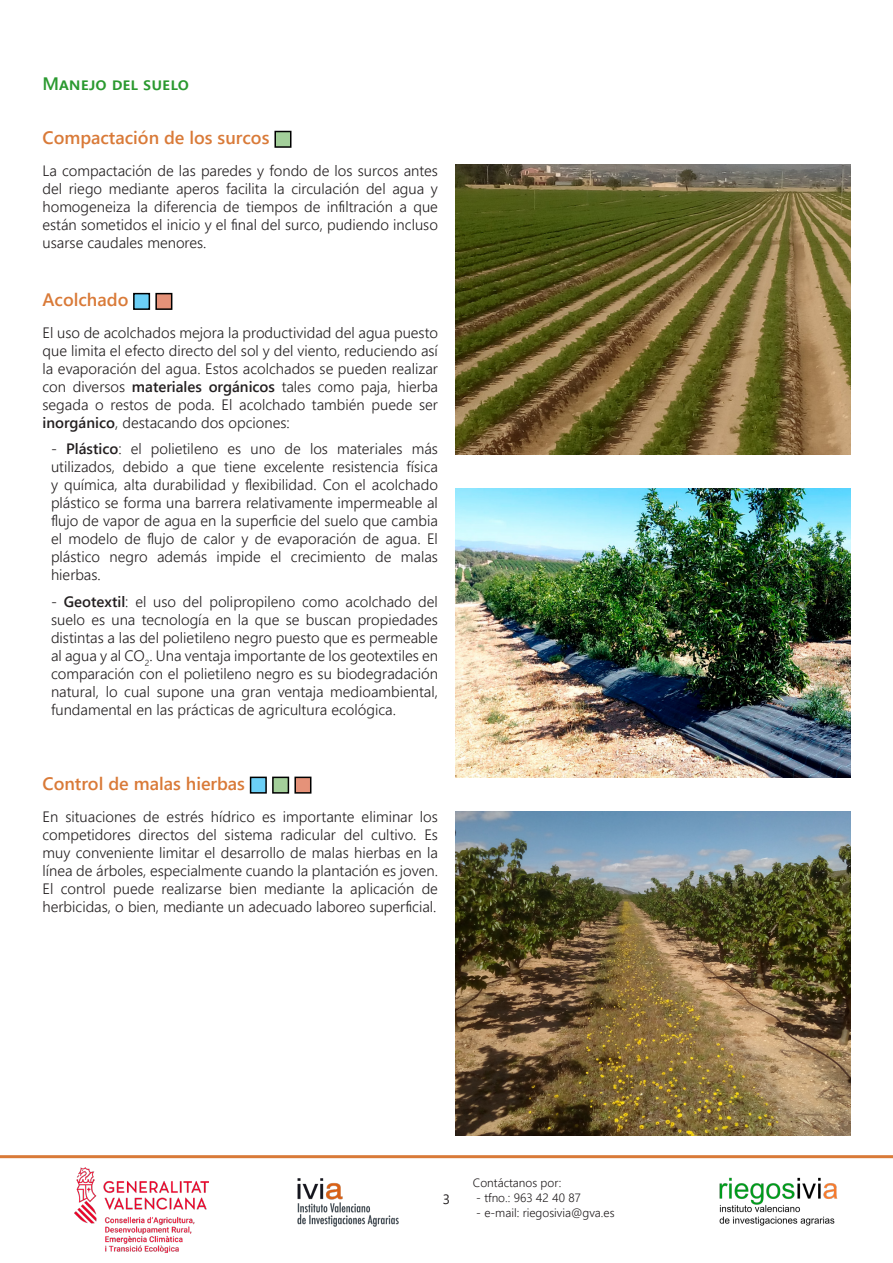
<style>
.page{position:relative;width:893px;height:1263px;background:#fff}
.page>*{position:absolute;margin:0;border:0;box-sizing:border-box;transform-origin:0 0}
.t1{font:600 18px "Segoe UI";color:#d97a38}
.t2{font:600 18px "Segoe UI";color:#2a992f}
.t3{font:300 15px/18px "Segoe UI";color:#231f20;text-align:justify}
.t4{font:13.5px "Segoe UI";color:#231f20}
.t5{font:300 12px "Segoe UI";color:#231f20}
.s1{font-weight:600}
</style>
<div class="page">
<img style="left:74px;top:1167px;width:134px;height:85px">
<img style="left:719px;top:1177px;width:119px;height:49px">
<hr style="left:0;top:1155px;width:893px;height:3px;background:#d97a38">
<img style="left:272px;top:1158px;width:134px;height:69px">
<div style="left:274px;top:131px;width:17px;height:17px;background:#a3cf9a;border:2px solid #000"></div>
<div style="left:133px;top:293px;width:17px;height:17px;background:#6bcff6;border:2px solid #000"></div>
<div style="left:155px;top:293px;width:17px;height:17px;background:#e59279;border:2px solid #000"></div>
<div style="left:250px;top:777px;width:17px;height:17px;background:#6bcff6;border:2px solid #000"></div>
<div style="left:272px;top:777px;width:17px;height:17px;background:#a3cf9a;border:2px solid #000"></div>
<div style="left:294px;top:777px;width:17px;height:17px;background:#e59279;border:2px solid #000"></div>
<img style="left:455px;top:165px;width:395px;height:289px">
<img style="left:455px;top:488px;width:395px;height:290px">
<img style="left:455px;top:812px;width:395px;height:323px">
<p class="t2" style="left:43px;top:66px;width:148px">Manejo del suelo</p>
<p class="t1" style="left:43px;top:120px;width:228px">Compactación de los surcos</p>
<p class="t3" style="left:43px;top:160px;width:397px">La compactación de las paredes y fondo de los surcos antes del riego mediante aperos facilita la circulación del agua y homogeneiza la diferencia de tiempos de infiltración a que están sometidos el inicio y el final del surco, pudiendo incluso usarse caudales menores.</p>
<p class="t1" style="left:43px;top:283px;width:87px">Acolchado</p>
<p class="t3" style="left:43px;top:322px;width:397px">El uso de acolchados mejora la productividad del agua puesto que limita el efecto directo del sol y del viento, reduciendo así la evaporación del agua. Estos acolchados se pueden realizar con diversos <span class="s1">materiales orgánicos</span> tales como paja, hierba segada o restos de poda. El acolchado también puede ser <span class="s1">inorgánico</span>, destacando dos opciones:</p>
<p class="t3" style="left:51px;top:439px;width:388px">- <span class="s1">Plástico</span>: el polietileno es uno de los materiales más utilizados, debido a que tiene excelente resistencia física y química, alta durabilidad y flexibilidad. Con el acolchado plástico se forma una barrera relativamente impermeable al flujo de vapor de agua en la superficie del suelo que cambia el modelo de flujo de calor y de evaporación de agua. El plástico negro además impide el crecimiento de malas hierbas.</p>
<p class="t3" style="left:51px;top:591px;width:388px">- <span class="s1">Geotextil</span>: el uso del polipropileno como acolchado del suelo es una tecnología en la que se buscan propiedades distintas a las del polietileno negro puesto que es permeable al agua y al CO<sub>2</sub>. Una ventaja importante de los geotextiles en comparación con el polietileno negro es su biodegradación natural, lo cual supone una gran ventaja medioambiental, fundamental en las prácticas de agricultura ecológica.</p>
<p class="t1" style="left:43px;top:766px;width:204px">Control de malas hierbas</p>
<p class="t3" style="left:43px;top:806px;width:397px">En situaciones de estrés hídrico es importante eliminar los competidores directos del sistema radicular del cultivo. Es muy conveniente limitar el desarrollo de malas hierbas en la línea de árboles, especialmente cuando la plantación es joven.<br>El control puede realizarse bien mediante la aplicación de herbicidas, o bien, mediante un adecuado laboreo superficial.</p>
<p class="t4" style="left:443px;top:1186px;width:9px">3</p>
<p class="t5" style="left:473px;top:1171px;width:90px">Contáctanos por:</p>
<p class="t5" style="left:476px;top:1186px;width:106px">- tfno.: 963 42 40 87</p>
<p class="t5" style="left:476px;top:1201px;width:140px">- e-mail: riegosivia@gva.es</p>
</div>
